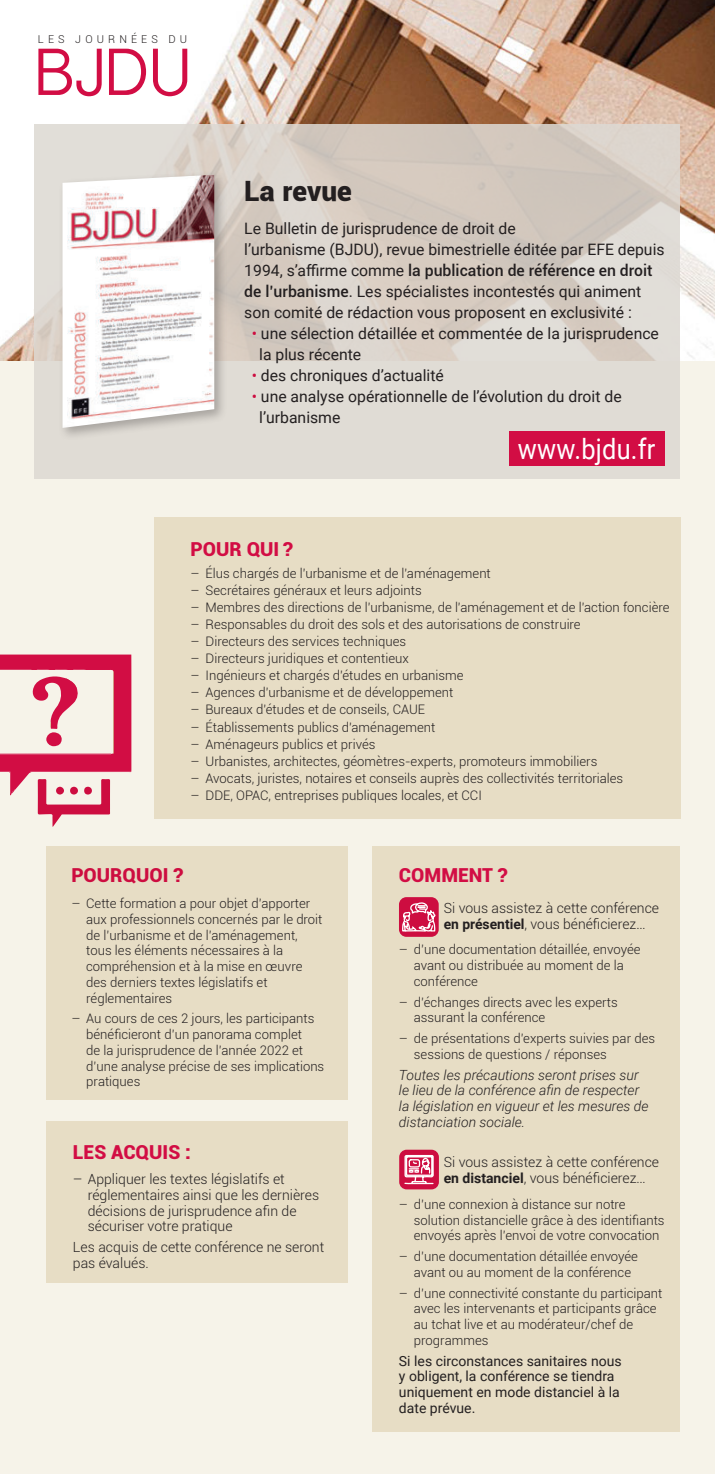
<style>
.page{position:relative;width:715px;height:1474px;background:#fff}
.page>*{position:absolute;margin:0;border:0;box-sizing:border-box;transform-origin:0 0}
.t1{font:28.18px "Roboto";letter-spacing:.01em;color:#fff;scale:.9 1}
.t2{font:900 28px "Roboto";color:#231f20}
.t3{font:900 19.25px "Roboto";color:#d20d44}
.t4{font:900 19.25px "Roboto";color:#cd0d40}
.t5{font:15.75px/21px "Roboto";color:#231f20}
.t6{font:300 14px/15.8px "Roboto";color:#231f20}
.t7{font:italic 300 14px/15.8px "Roboto";color:#231f20}
.t8{font:14px/15.8px "Roboto";color:#231f20}
.t9{font:300 13.12px/15.8px "Roboto";color:#231f20}
.t10{font:300 10.85px "Roboto";letter-spacing:.38em;color:#231f20}
.s1{font-weight:500}
.s2{color:#cd0d40}
.s3{font-weight:700}
</style>
<div class="page">
<div style="left:0;top:0;width:714px;height:1473px;background:#f6f3e9"></div>
<img style="left:0;top:0;width:714px;height:360px">
<div style="left:154px;top:517px;width:526px;height:302px;background:#e7ddc5"></div>
<svg style="left:35px;top:124px;width:645px;height:354px;background:#dad3cb"></svg>
<div style="left:46px;top:846px;width:301px;height:253px;background:#e7ddc5"></div>
<div style="left:372px;top:846px;width:308px;height:585px;background:#e7ddc5"></div>
<div style="left:46px;top:1121px;width:301px;height:161px;background:#e7ddc5"></div>
<svg style="left:38px;top:49px;width:64px;height:47px;background:#efabbe"></svg>
<svg style="left:109px;top:49px;width:37px;height:46px;background:#eea6ba"></svg>
<svg style="left:153px;top:49px;width:34px;height:47px;background:#f0b2c3"></svg>
<svg style="left:0;top:654px;width:131px;height:172px"></svg>
<div style="left:58px;top:170px;width:170px;height:271px;background:#231f20;opacity:.3"></div>
<img style="left:62px;top:175px;width:152px;height:253px">
<div style="left:399px;top:897px;width:39px;height:39px;background:#cd0d40;border-radius:7px"></div>
<svg style="left:401px;top:902px;width:35px;height:35px"></svg>
<div style="left:399px;top:1149px;width:40px;height:40px;background:#cd0d40;border-radius:7px"></div>
<svg style="left:404px;top:1154px;width:30px;height:30px"></svg>
<div style="left:508px;top:431px;width:156px;height:35px;background:#d20d44"></div>
<p class="t10" style="left:38px;top:35px;width:151px">LES JOURNÉES DU</p>
<h2 class="t2" style="left:244px;top:179px;width:109px">La revue</h2>
<p class="t5" style="left:244px;top:217px;width:421px">Le Bulletin de jurisprudence de droit de<br>l’urbanisme (BJDU), revue bimestrielle éditée par EFE depuis 1994, s’affirme comme <span class="s1">la publication de référence en droit de l’urbanisme</span>. Les spécialistes incontestés qui animent son comité de rédaction vous proposent en exclusivité :</p>
<p class="t5" style="left:259px;top:322px;width:401px;text-indent:-7px"><span class="s2">•</span> une sélection détaillée et commentée de la jurisprudence la plus récente</p>
<p class="t5" style="left:252px;top:366px;width:194px"><span class="s2">•</span> des chroniques d’actualité</p>
<p class="t5" style="left:259px;top:387px;width:364px;text-indent:-7px"><span class="s2">•</span> une analyse opérationnelle de l’évolution du droit de l’urbanisme</p>
<h1 class="t1" style="left:518px;top:436px;width:154px">www.bjdu.fr</h1>
<h3 class="t3" style="left:190px;top:536px;width:104px">POUR QUI ?</h3>
<p class="t9" style="left:190px;top:566px;width:301px">– Élus chargés de l'urbanisme et de l'aménagement</p>
<p class="t9" style="left:190px;top:583px;width:232px">– Secrétaires généraux et leurs adjoints</p>
<p class="t9" style="left:190px;top:600px;width:480px">– Membres des directions de l'urbanisme, de l'aménagement et de l'action foncière</p>
<p class="t9" style="left:190px;top:617px;width:391px">– Responsables du droit des sols et des autorisations de construire</p>
<p class="t9" style="left:190px;top:634px;width:217px">– Directeurs des services techniques</p>
<p class="t9" style="left:190px;top:652px;width:220px">– Directeurs juridiques et contentieux</p>
<p class="t9" style="left:190px;top:669px;width:274px">– Ingénieurs et chargés d'études en urbanisme</p>
<p class="t9" style="left:190px;top:686px;width:264px">– Agences d'urbanisme et de développement</p>
<p class="t9" style="left:190px;top:703px;width:236px">– Bureaux d'études et de conseils, CAUE</p>
<p class="t9" style="left:190px;top:720px;width:246px">– Établissements publics d'aménagement</p>
<p class="t9" style="left:190px;top:737px;width:186px">– Aménageurs publics et privés</p>
<p class="t9" style="left:190px;top:754px;width:408px">– Urbanistes, architectes, géomètres-experts, promoteurs immobiliers</p>
<p class="t9" style="left:190px;top:771px;width:434px">– Avocats, juristes, notaires et conseils auprès des collectivités territoriales</p>
<p class="t9" style="left:190px;top:788px;width:293px">– DDE, OPAC, entreprises publiques locales, et CCI</p>
<h3 class="t4" style="left:71px;top:861px;width:113px">POURQUOI ?</h3>
<p class="t9" style="left:86px;top:896px;width:238px;text-indent:-15px">– Cette formation a pour objet d’apporter aux professionnels concernés par le droit de l’urbanisme et de l’aménagement, tous les éléments nécessaires à la compréhension et à la mise en œuvre des derniers textes législatifs et réglementaires</p>
<p class="t9" style="left:86px;top:1011px;width:239px;text-indent:-15px">– Au cours de ces 2 jours, les participants bénéficieront d’un panorama complet<br>de la jurisprudence de l’année 2022 et d’une analyse précise de ses implications pratiques</p>
<h3 class="t3" style="left:73px;top:1138px;width:119px">LES ACQUIS :</h3>
<p class="t6" style="left:88px;top:1172px;width:233px;text-indent:-15px">– Appliquer les textes législatifs et réglementaires ainsi que les dernières décisions de jurisprudence afin de sécuriser votre pratique</p>
<p class="t6" style="left:73px;top:1240px;width:253px">Les acquis de cette conférence ne seront pas évalués.</p>
<h3 class="t3" style="left:399px;top:861px;width:110px">COMMENT ?</h3>
<p class="t6" style="left:443px;top:901px;width:217px">Si vous assistez à cette conférence <span class="s3">en présentiel</span>, vous bénéficierez…</p>
<p class="t9" style="left:413px;top:942px;width:228px;text-indent:-15px">– d’une documentation détaillée, envoyée avant ou distribuée au moment de la conférence</p>
<p class="t9" style="left:413px;top:995px;width:205px;text-indent:-15px">– d’échanges directs avec les experts assurant la conférence</p>
<p class="t9" style="left:413px;top:1031px;width:243px;text-indent:-15px">– de présentations d’experts suivies par des sessions de questions / réponses</p>
<p class="t7" style="left:399px;top:1067px;width:251px">Toutes les précautions seront prises sur le lieu de la conférence afin de respecter la législation en vigueur et les mesures de distanciation sociale.</p>
<p class="t6" style="left:443px;top:1155px;width:217px">Si vous assistez à cette conférence <span class="s3">en distanciel</span>, vous bénéficierez…</p>
<p class="t9" style="left:413px;top:1197px;width:252px;text-indent:-15px">– d’une connexion à distance sur notre solution distancielle grâce à des identifiants envoyés après l’envoi de votre convocation</p>
<p class="t9" style="left:413px;top:1249px;width:225px;text-indent:-15px">– d’une documentation détaillée envoyée avant ou au moment de la conférence</p>
<p class="t9" style="left:413px;top:1285px;width:250px;text-indent:-15px">– d’une connectivité constante du participant avec les intervenants et participants grâce au tchat live et au modérateur/chef de programmes</p>
<p class="t8" style="left:399px;top:1353px;width:224px">Si les circonstances sanitaires nous y obligent, la conférence se tiendra uniquement en mode distanciel à la date prévue.</p>
</div>
